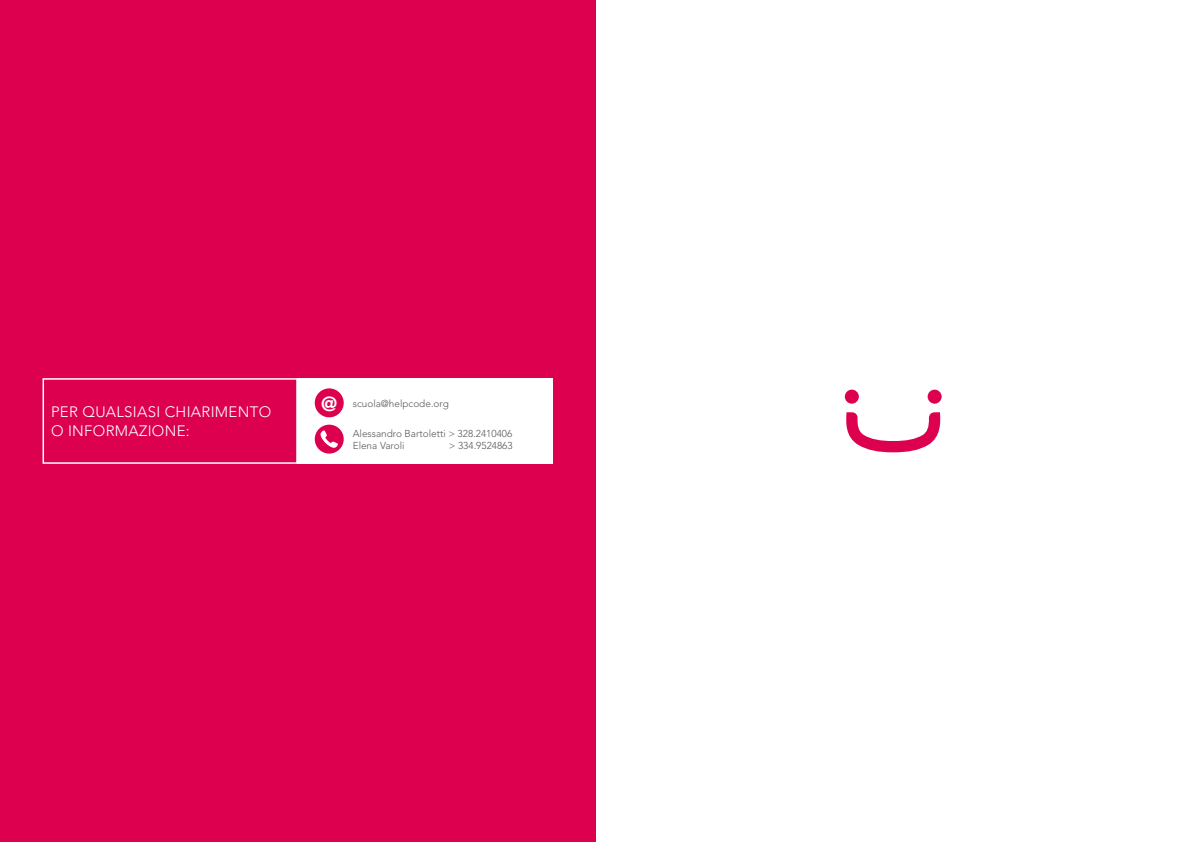
<style>
.page{position:relative;width:1191px;height:842px;background:#fff}
.page>*{position:absolute;margin:0;border:0;box-sizing:border-box;transform-origin:0 0}
.t1{font:900 20.2px "Avenir LT Std";color:#fff}
.t2{font:300 15px "Avenir LT Std";letter-spacing:.02em;color:#fff}
.t3{font:300 10px/12px "Avenir LT Std";color:#575756}
</style>
<div class="page">
<div style="left:0;top:0;width:595px;height:842px;background:#dd004e"></div>
<div style="left:43px;top:378px;width:255px;height:86px;border:2px solid #fff"></div>
<div style="left:298px;top:378px;width:255px;height:86px;background:#fff"></div>
<div style="left:315px;top:388px;width:29px;height:29px;background:#dd004e;border-radius:50%"></div>
<div style="left:315px;top:425px;width:29px;height:29px;background:#dd004e;border-radius:50%"></div>
<div style="left:845px;top:390px;width:14px;height:14px;background:#dd004e;border-radius:50%"></div>
<div style="left:927px;top:390px;width:14px;height:14px;background:#dd004e;border-radius:50%"></div>
<svg style="left:846px;top:412px;width:95px;height:40px"></svg>
<svg style="left:320px;top:430px;width:18px;height:18px"></svg>
<h2 class="t2" style="left:51px;top:403px;width:222px">PER QUALSIASI CHIARIMENTO</h2>
<h2 class="t2" style="left:51px;top:422px;width:140px">O INFORMAZIONE:</h2>
<h1 class="t1" style="left:321px;top:391px;width:18px">@</h1>
<p class="t3" style="left:353px;top:397px;width:98px">scuola@helpcode.org</p>
<p class="t3" style="left:353px;top:427px;width:161px">Alessandro Bartoletti &gt; 328.2410406<br>Elena Varoli</p>
<p class="t3" style="left:449px;top:439px;width:65px">&gt; 334.9524863</p>
</div>
